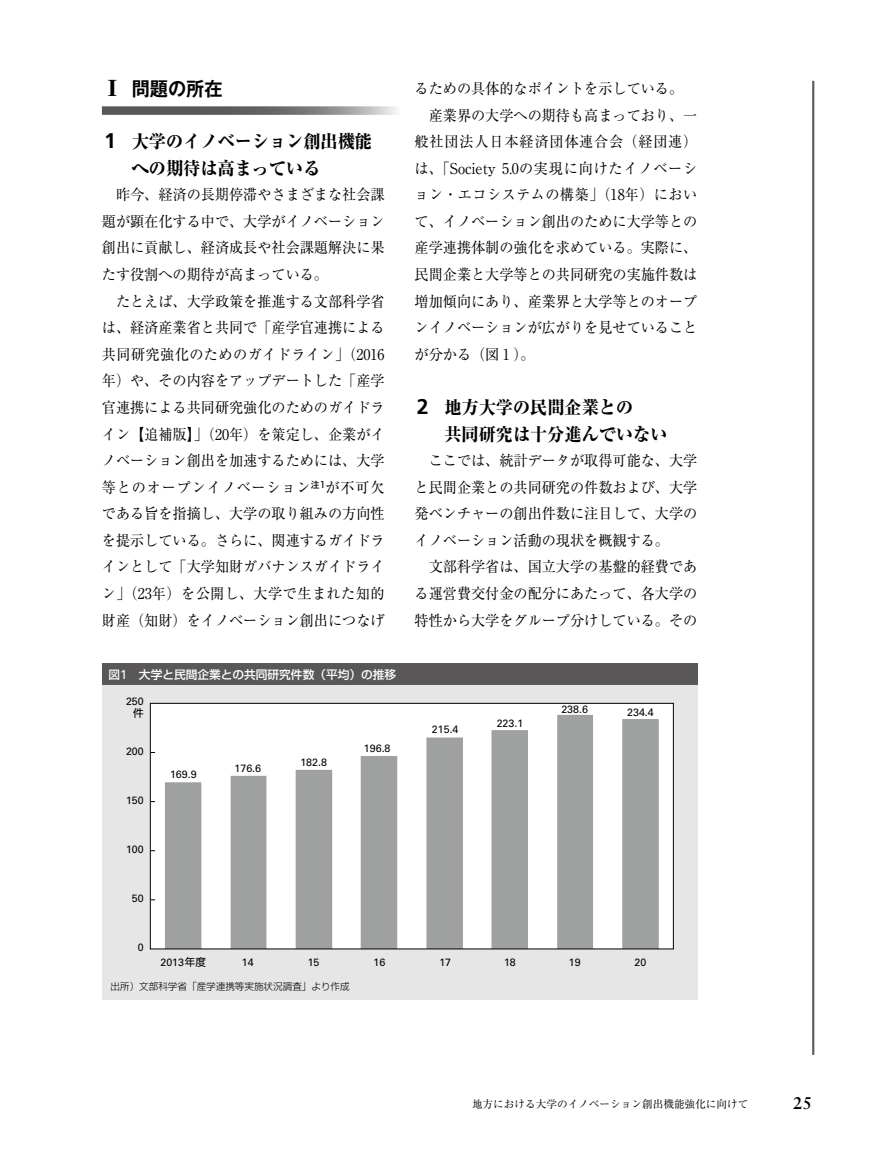
<style>
.page{position:relative;width:893px;height:1157px;background:#fff}
.page>*{position:absolute;margin:0;border:0;box-sizing:border-box;transform-origin:0 0}
.t1{font:700 19.2px "Gothic MB101 Pr 6 N De";color:#000;scale:.95 1}
.t2{font:800 18px/26.5px "Ryumin Pr 6 N";color:#000;scale:.95 1}
.t3{font:700 16.95px "Sabon LT Std";color:#000}
.t4{font:14.85px/26.5px "Ryumin Pr 6 N";color:#000;text-align:justify;scale:.95 1}
.t5{font:14.85px "Ryumin Pr 6 N";letter-spacing:.055em;color:#000;scale:.95 1}
.t6{font:14.85px "Ryumin Pr 6 N";letter-spacing:.035em;color:#000;scale:.95 1}
.t7{font:14.85px "Ryumin Pr 6 N";letter-spacing:.06em;color:#000;scale:.95 1}
.t8{font:500 11.7px "Shin Go Pr 6 N";color:#fff}
.t9{font:10.65px "Univers LT Std";color:#000}
.t10{font:10.65px "Ryumin Pr 6 N";color:#000}
.t11{font:10.65px "Shin Go Pr 6 N";color:#000}
.t12{font:300 9.6px "Shin Go Pr 6 N";color:#000}
.s1{font-family:"Ryumin Pr 6 N";font-weight:900;font-size:21.3px}
.s2{font-family:"Frutiger LT Std";font-weight:700;font-size:21.3px}
.s3{font-family:"Univers LT Std";font-weight:400;font-size:12.9px}
.s4{font-family:"Shin Go Pr 6 N"}
</style>
<div class="page">
<hr style="left:812px;top:81px;width:2px;height:973px;background:#595757">
<svg style="left:102px;top:106px;width:295px;height:9px;background:#7e7d7d"></svg>
<div style="left:102px;top:663px;width:595px;height:22px;background:#595757"></div>
<div style="left:102px;top:685px;width:595px;height:314px;background:#e6e6e6"></div>
<div style="left:150px;top:703px;width:523px;height:246px;background:#fff"></div>
<svg style="left:165px;top:715px;width:494px;height:232px"></svg>
<div style="left:150px;top:703px;width:524px;height:246px;border:1px solid #000"></div>
<p class="t1" style="left:102px;top:72px;width:128px"><span class="s1">Ⅰ</span> 問題の所在</p>
<p class="t2" style="left:132px;top:128px;width:254px;text-indent:-28px"><span class="s2">1</span> 大学のイノベーション創出機能への期待は高まっている</p>
<p class="t4" style="left:102px;top:181px;width:299px;text-indent:14px">昨今、経済の長期停滞やさまざまな社会課題が顕在化する中で、大学がイノベーション創出に貢献し、経済成長や社会課題解決に果たす役割への期待が高まっている。</p>
<p class="t4" style="left:102px;top:287px;width:299px;text-indent:14px">たとえば、大学政策を推進する文部科学省は、経済産業省と共同で「産学官連携による共同研究強化のためのガイドライン」（2016年）や、その内容をアップデートした「産学官連携による共同研究強化のためのガイドライン【追補版】」（20年）を策定し、企業がイノベーション創出を加速するためには、大学等とのオープンイノベーション<sup>注1</sup>が不可欠である旨を指摘し、大学の取り組みの方向性を提示している。さらに、関連するガイドラインとして「大学知財ガバナンスガイドライン」（23年）を公開し、大学で生まれた知的財産（知財）をイノベーション創出につなげ</p>
<p class="t8" style="left:108px;top:664px;width:289px">図<span class="s3">1</span>　大学と民間企業との共同研究件数（平均）の推移</p>
<p class="t9" style="left:126px;top:695px;width:19px">250</p>
<p class="t11" style="left:133px;top:704px;width:12px">件</p>
<p class="t9" style="left:126px;top:744px;width:19px">200</p>
<p class="t9" style="left:126px;top:793px;width:19px">150</p>
<p class="t9" style="left:126px;top:843px;width:19px">100</p>
<p class="t9" style="left:132px;top:892px;width:13px">50</p>
<p class="t9" style="left:138px;top:941px;width:7px">0</p>
<p class="t9" style="left:170px;top:768px;width:28px">169.9</p>
<p class="t9" style="left:235px;top:762px;width:28px">176.6</p>
<p class="t9" style="left:300px;top:755px;width:28px">182.8</p>
<p class="t9" style="left:364px;top:741px;width:28px">196.8</p>
<p class="t4" style="left:415px;top:74px;width:284px">るための具体的なポイントを示している。</p>
<p class="t4" style="left:429px;top:101px;width:284px">産業界の大学への期待も高まっており、一</p>
<p class="t7" style="left:415px;top:130px;width:299px">般社団法人日本経済団体連合会（経団連）</p>
<p class="t5" style="left:415px;top:156px;width:299px">は、「Society 5.0の実現に向けたイノベーシ</p>
<p class="t6" style="left:415px;top:183px;width:299px">ョン・エコシステムの構築」（18年）におい</p>
<p class="t4" style="left:415px;top:207px;width:299px">て、イノベーション創出のために大学等との</p>
<p class="t4" style="left:415px;top:234px;width:299px">産学連携体制の強化を求めている。実際に、</p>
<p class="t4" style="left:415px;top:260px;width:299px">民間企業と大学等との共同研究の実施件数は</p>
<p class="t4" style="left:415px;top:287px;width:299px">増加傾向にあり、産業界と大学等とのオープ</p>
<p class="t4" style="left:415px;top:314px;width:299px">ンイノベーションが広がりを見せていること</p>
<p class="t4" style="left:415px;top:340px;width:128px">が分かる（図 1 ）。</p>
<p class="t2" style="left:444px;top:393px;width:236px;text-indent:-28px"><span class="s2">2</span> 地方大学の民間企業との<br>共同研究は十分進んでいない</p>
<p class="t4" style="left:415px;top:446px;width:299px;text-indent:14px">ここでは、統計データが取得可能な、大学と民間企業との共同研究の件数および、大学発ベンチャーの創出件数に注目して、大学のイノベーション活動の現状を概観する。</p>
<p class="t4" style="left:415px;top:553px;width:299px;text-indent:14px">文部科学省は、国立大学の基盤的経費である運営費交付金の配分にあたって、各大学の特性から大学をグループ分けしている。その</p>
<p class="t9" style="left:432px;top:723px;width:28px">215.4</p>
<p class="t9" style="left:497px;top:716px;width:28px">223.1</p>
<p class="t9" style="left:561px;top:702px;width:28px">238.6</p>
<p class="t9" style="left:627px;top:705px;width:28px">234.4</p>
<p class="t9" style="left:160px;top:956px;width:47px">2013<span class="s4">年度</span></p>
<p class="t9" style="left:242px;top:956px;width:13px">14</p>
<p class="t9" style="left:308px;top:956px;width:13px">15</p>
<p class="t9" style="left:374px;top:956px;width:13px">16</p>
<p class="t9" style="left:439px;top:956px;width:13px">17</p>
<p class="t9" style="left:504px;top:956px;width:13px">18</p>
<p class="t9" style="left:569px;top:956px;width:13px">19</p>
<p class="t9" style="left:635px;top:956px;width:13px">20</p>
<p class="t12" style="left:111px;top:978px;width:241px">出所）文部科学省「産学連携等実施状況調査」より作成</p>
<p class="t10" style="left:472px;top:1095px;width:278px">地方における大学のイノベーション創出機能強化に向けて</p>
<p class="t3" style="left:793px;top:1093px;width:20px">25</p>
</div>
